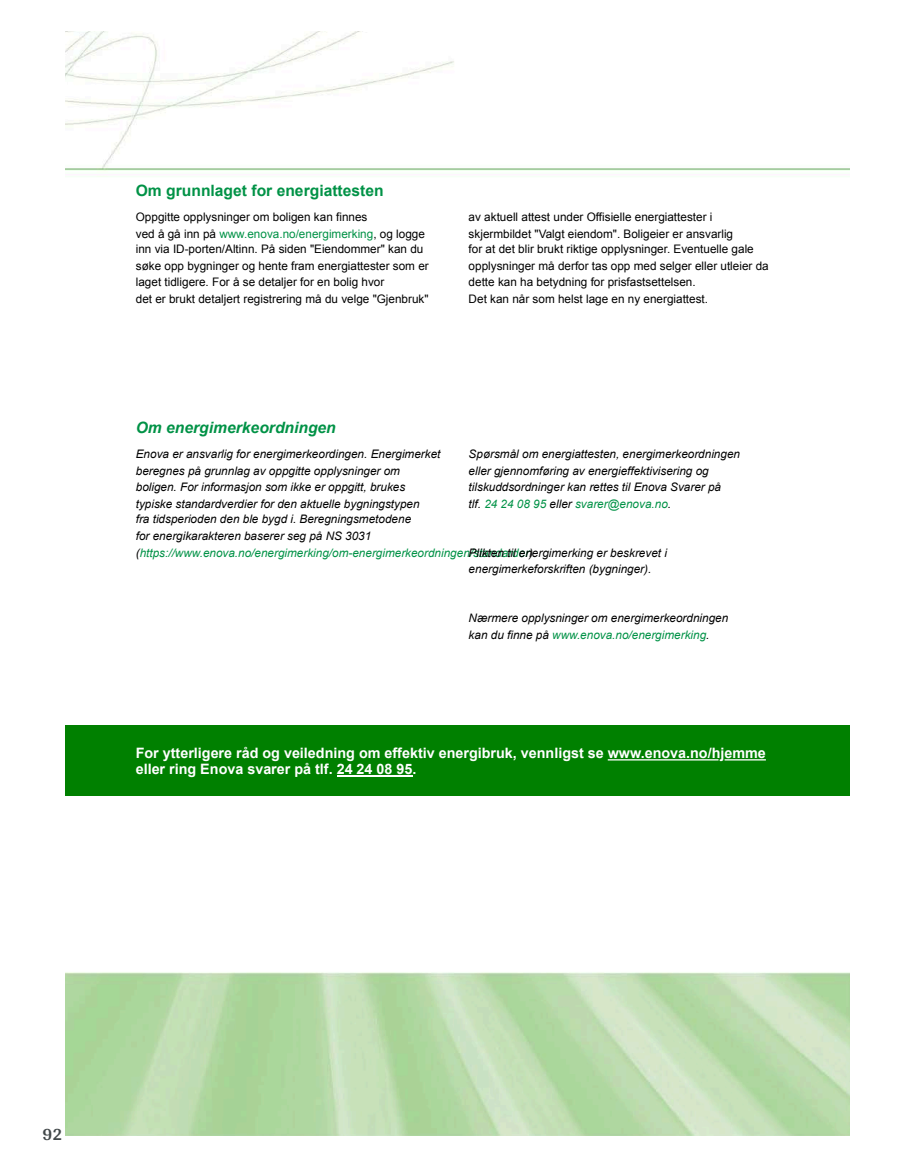
<style>
.page{position:relative;width:915px;height:1172px;background:#fff}
.page>*{position:absolute;margin:0;border:0;box-sizing:border-box;transform-origin:0 0}
.t1{font:700 18px "Arya";color:#414749}
.t2{font:700 15.6px "Arial";color:#009246}
.t3{font:italic 700 15.6px "Arial";color:#009246}
.t4{font:700 14.4px/15.6px "Arial";color:#fff}
.t5{font:italic 11.7px/17px "Arial";color:#000}
.t6{font:11.7px/17px "Arial";color:#000}
.s1{color:#009246}
</style>
<div class="page">
<img style="left:65px;top:32px;width:784px;height:1104px">
<div style="left:65px;top:725px;width:784px;height:71px;background:#008000"></div>
<hr style="left:724px;top:759px;width:41px;height:1px;background:#fff">
<hr style="left:607px;top:759px;width:111px;height:1px;background:#fff">
<hr style="left:336px;top:775px;width:76px;height:1px;background:#fff">
<h2 class="t2" style="left:136px;top:180px;width:249px">Om grunnlaget for energiattesten</h2>
<p class="t6" style="left:136px;top:208px;width:290px">Oppgitte opplysninger om boligen kan finnes<br>ved å gå inn på <span class="s1">www.enova.no/energimerking</span>, og logge</p>
<p class="t6" style="left:136px;top:241px;width:294px">inn via ID-porten/Altinn. På siden "Eiendommer" kan du søke opp bygninger og hente fram energiattester som er</p>
<p class="t6" style="left:136px;top:273px;width:294px">laget tidligere. For å se detaljer for en bolig hvor<br>det er brukt detaljert registrering må du velge "Gjenbruk"</p>
<p class="t6" style="left:468px;top:208px;width:266px">av aktuell attest under Offisielle energiattester i skjermbildet "Valgt eiendom". Boligeier er ansvarlig</p>
<p class="t6" style="left:468px;top:241px;width:301px">for at det blir brukt riktige opplysninger. Eventuelle gale opplysninger må derfor tas opp med selger eller utleier da</p>
<p class="t6" style="left:468px;top:273px;width:241px">dette kan ha betydning for prisfastsettelsen.<br>Det kan når som helst lage en ny energiattest.</p>
<h2 class="t3" style="left:136px;top:417px;width:201px">Om energimerkeordningen</h2>
<p class="t5" style="left:136px;top:445px;width:306px">Enova er ansvarlig for energimerkeordingen. Energimerket beregnes på grunnlag av oppgitte opplysninger om</p>
<p class="t5" style="left:136px;top:478px;width:285px">boligen. For informasjon som ikke er oppgitt, brukes typiske standardverdier for den aktuelle bygningstypen</p>
<p class="t5" style="left:136px;top:511px;width:402px">fra tidsperioden den ble bygd i. Beregningsmetodene<br>for energikarakteren baserer seg på NS 3031 (<span class="s1">https://www.enova.no/energimerking/om-energimerkeordningen/standard r</span>).</p>
<p class="t5" style="left:468px;top:445px;width:273px">Spørsmål om energiattesten, energimerkeordningen eller gjennomføring av energieffektivisering og</p>
<p class="t5" style="left:468px;top:478px;width:254px">tilskuddsordninger kan rettes til Enova Svarer på tlf. <span class="s1">24 24 08 95</span> eller <span class="s1">svarer@enova.no</span>.</p>
<p class="t5" style="left:468px;top:545px;width:200px;line-height:15.6px">Plikten til energimerking er beskrevet i energimerkeforskriften (bygninger).</p>
<p class="t5" style="left:468px;top:610px;width:261px">Nærmere opplysninger om energimerkeordningen kan du finne på <span class="s1">www.enova.no/energimerking</span>.</p>
<p class="t4" style="left:136px;top:745px;width:631px">For ytterligere råd og veiledning om effektiv energibruk, vennligst se www.enova.no/hjemme eller ring Enova svarer på tlf. 24 24 08 95.</p>
<h1 class="t1" style="left:43px;top:1123px;width:21px">92</h1>
</div>
